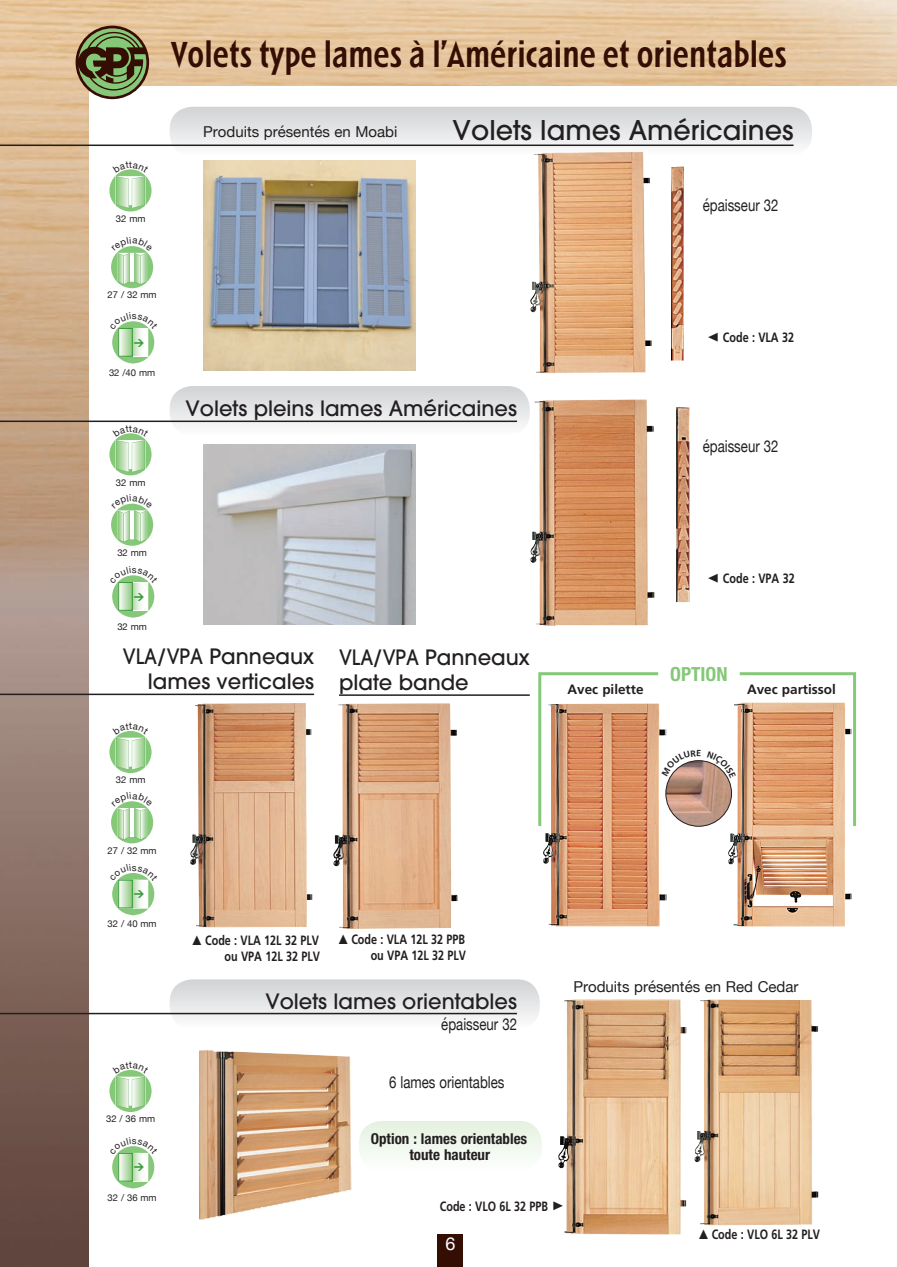
<style>
.page{position:relative;width:897px;height:1267px;background:#fff}
.page>*{position:absolute;margin:0;border:0;box-sizing:border-box;transform-origin:0 0}
.t1{font:500 34.5px "Linotype Spitz";color:#340d03;scale:.9 1}
.t2{font:500 27px "Avant Garde";color:#231f20}
.t3{font:500 21px/25.2px "Avant Garde";color:#231f20;text-align:right;scale:.9 1}
.t4{font:500 21px "Avant Garde";color:#231f20}
.t5{font:700 condensed 19.5px "Helvetica Neue";color:#85c878}
.t6{font:18px "Helvetica Neue";color:#fff}
.t7{font:16.5px "Helvetica Neue";color:#231f20;scale:.8 1}
.t8{font:15px "Helvetica Neue";color:#231f20}
.t9{font:700 condensed 15px/16.5px "Helvetica Neue";color:#231f20;text-align:center}
.t10{font:700 13.5px/16.2px "Frutiger CE";color:#231f20;text-align:right;scale:.8 1}
.t11{font:700 13.5px "Frutiger CE";color:#231f20}
.t12{font:900 10.2px "DIN";color:#3a9a3b}
.t13{font:9.45px "Helvetica Neue";color:#231f20}
</style>
<div class="page">
<img style="left:0;top:0;width:897px;height:1267px">
<div style="left:89px;top:87px;width:808px;height:1180px;background:#fff"></div>
<svg style="left:76px;top:26px;width:73px;height:73px;background:#797d54"></svg>
<div style="left:438px;top:1235px;width:25px;height:32px;background:#340d03"></div>
<img style="left:530px;top:399px;width:124px;height:227px">
<hr style="left:0;top:694px;width:314px;height:1px;background:#231f20">
<hr style="left:339px;top:694px;width:191px;height:2px;background:#231f20">
<img style="left:333px;top:703px;width:124px;height:226px">
<img style="left:190px;top:703px;width:122px;height:224px">
<img style="left:728px;top:829px;width:123px;height:98px">
<img style="left:543px;top:829px;width:123px;height:97px">
<img style="left:676px;top:407px;width:13px;height:195px">
<svg style="left:170px;top:107px;width:642px;height:45px"></svg>
<hr style="left:0;top:145px;width:793px;height:1px;background:#231f20">
<img style="left:530px;top:152px;width:121px;height:221px">
<img style="left:671px;top:167px;width:13px;height:194px">
<img style="left:694px;top:1000px;width:124px;height:225px">
<img style="left:558px;top:999px;width:128px;height:236px">
<svg style="left:170px;top:386px;width:360px;height:40px;background:#e0e0e2"></svg>
<hr style="left:0;top:421px;width:517px;height:1px;background:#231f20">
<svg style="left:170px;top:979px;width:370px;height:40px;background:#e0e1e2"></svg>
<hr style="left:0;top:1013px;width:517px;height:1px;background:#231f20">
<img style="left:199px;top:1050px;width:153px;height:170px">
<img style="left:203px;top:161px;width:213px;height:210px">
<img style="left:203px;top:445px;width:213px;height:179px">
<svg style="left:359px;top:1121px;width:183px;height:35px"></svg>
<svg style="left:0;top:1263px;width:5px;height:4px"></svg>
<svg style="left:538px;top:672px;width:319px;height:157px"></svg>
<svg style="left:558px;top:1202px;width:5px;height:9px"></svg>
<svg style="left:109px;top:169px;width:42px;height:43px"></svg>
<svg style="left:109px;top:433px;width:42px;height:42px"></svg>
<svg style="left:109px;top:731px;width:42px;height:42px"></svg>
<svg style="left:109px;top:1070px;width:42px;height:42px"></svg>
<svg style="left:111px;top:246px;width:42px;height:42px"></svg>
<svg style="left:111px;top:503px;width:42px;height:43px"></svg>
<svg style="left:111px;top:801px;width:42px;height:42px"></svg>
<svg style="left:112px;top:321px;width:43px;height:42px"></svg>
<svg style="left:112px;top:575px;width:43px;height:42px"></svg>
<svg style="left:112px;top:873px;width:43px;height:42px"></svg>
<svg style="left:112px;top:1146px;width:43px;height:42px"></svg>
<h1 class="t1" style="left:171px;top:34px;width:686px">Volets type lames à l’Américaine et orientables</h1>
<p class="t13" style="left:116px;top:212px;width:31px">32 mm</p>
<p class="t13" style="left:108px;top:288px;width:51px">27 / 32 mm</p>
<p class="t12" style="left:134px;top:335px;width:12px">&gt;</p>
<p class="t13" style="left:109px;top:366px;width:48px">32 /40 mm</p>
<p class="t13" style="left:116px;top:476px;width:31px">32 mm</p>
<p class="t13" style="left:117px;top:546px;width:31px">32 mm</p>
<p class="t12" style="left:134px;top:589px;width:12px">&gt;</p>
<p class="t13" style="left:117px;top:620px;width:31px">32 mm</p>
<p class="t8" style="left:203px;top:121px;width:196px">Produits présentés en Moabi</p>
<h2 class="t2" style="left:452px;top:114px;width:342px">Volets lames Américaines</h2>
<p class="t7" style="left:702px;top:193px;width:96px">épaisseur 32</p>
<p class="t10" style="left:723px;top:329px;width:90px">Code : VLA 32</p>
<h3 class="t4" style="left:185px;top:396px;width:333px">Volets pleins lames Américaines</h3>
<p class="t7" style="left:702px;top:434px;width:96px">épaisseur 32</p>
<p class="t10" style="left:723px;top:571px;width:91px">Code : VPA 32</p>
<h3 class="t3" style="left:123px;top:644px;width:214px">VLA/VPA Panneaux lames verticales</h3>
<h3 class="t3" style="left:339px;top:645px;width:213px;text-align:left">VLA/VPA Panneaux plate bande</h3>
<p class="t11" style="left:567px;top:681px;width:78px">Avec pilette</p>
<h3 class="t5" style="left:670px;top:662px;width:59px">Option</h3>
<p class="t11" style="left:747px;top:681px;width:90px">Avec partissol</p>
<p class="t13" style="left:116px;top:773px;width:31px">32 mm</p>
<p class="t13" style="left:108px;top:843px;width:51px">27 / 32 mm</p>
<p class="t12" style="left:134px;top:887px;width:12px">&gt;</p>
<p class="t13" style="left:108px;top:917px;width:51px">32 / 40 mm</p>
<p class="t13" style="left:106px;top:1112px;width:51px">32 / 36 mm</p>
<p class="t12" style="left:134px;top:1160px;width:12px">&gt;</p>
<p class="t13" style="left:108px;top:1190px;width:51px">32 / 36 mm</p>
<p class="t10" style="left:192px;top:932px;width:161px">▲ Code : VLA 12L 32 PLV ou VPA 12L 32 PLV</p>
<p class="t10" style="left:338px;top:931px;width:161px">▲ Code : VLA 12L 32 PPB ou VPA 12L 32 PLV</p>
<h3 class="t4" style="left:265px;top:988px;width:253px">Volets lames orientables</h3>
<p class="t7" style="left:441px;top:1012px;width:96px">épaisseur 32</p>
<p class="t7" style="left:389px;top:1070px;width:146px">6 lames orientables</p>
<p class="t9" style="left:371px;top:1130px;width:158px">Option : lames orientables toute hauteur</p>
<p class="t10" style="left:440px;top:1198px;width:137px">Code : VLO 6L 32 PPB</p>
<h3 class="t6" style="left:445px;top:1230px;width:12px">6</h3>
<p class="t8" style="left:573px;top:976px;width:227px">Produits présentés en Red Cedar</p>
<p class="t10" style="left:698px;top:1226px;width:153px">▲ Code : VLO 6L 32 PLV</p>
</div>
